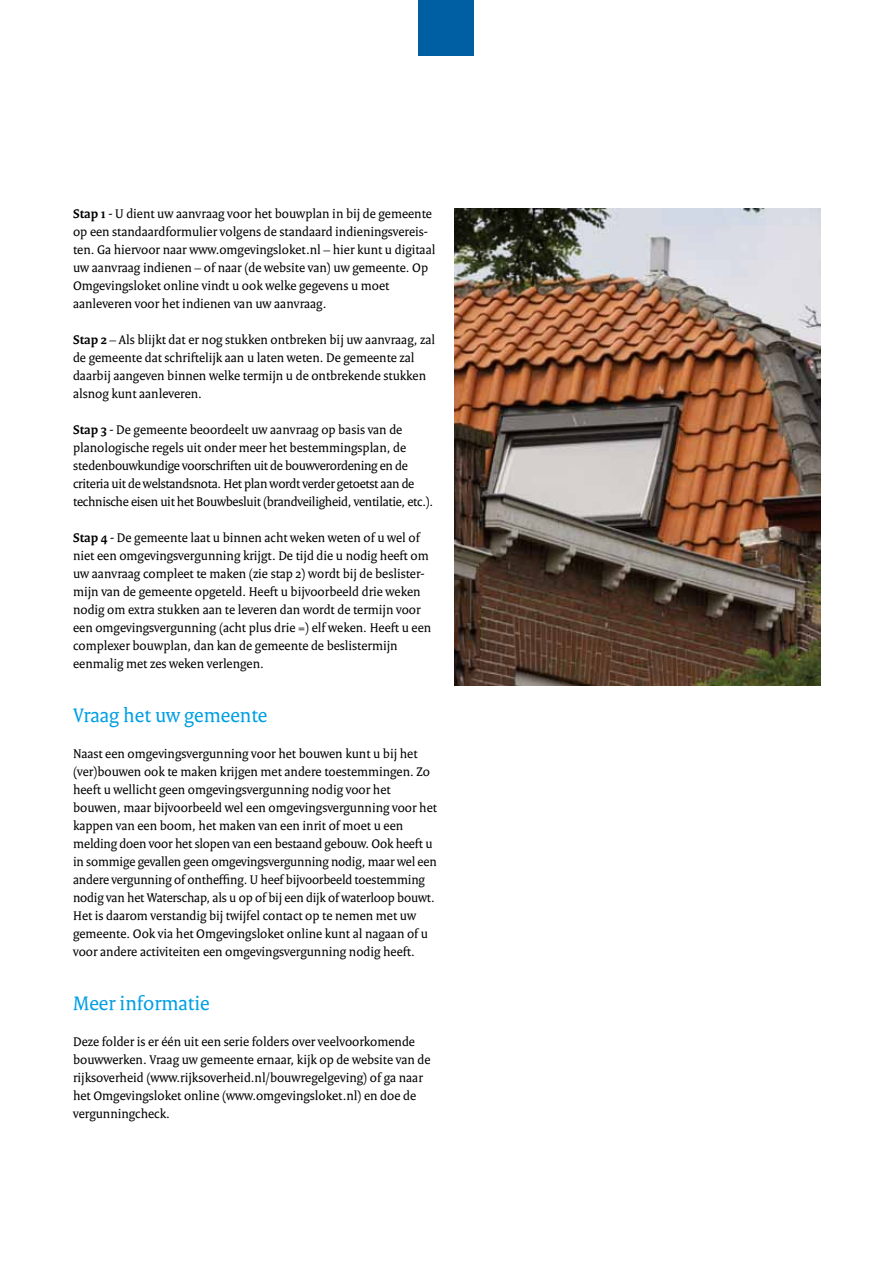
<style>
.page{position:relative;width:893px;height:1263px;background:#fff}
.page>*{position:absolute;margin:0;border:0;box-sizing:border-box;transform-origin:0 0}
.t1{font:21px "Rijksoverheid Serif";color:#009fe3}
.t2{font:13.5px/18px "Rijksoverheid Serif";color:#000}
.t3{font:13.5px/18px "Rijksoverheid Serif";letter-spacing:-.02em;color:#000}
.s1{font-weight:700}
</style>
<div class="page">
<img style="left:455px;top:209px;width:366px;height:477px">
<div style="left:419px;top:0;width:55px;height:55px;background:#005fa3"></div>
<p class="t2" style="left:73px;top:204px;width:364px"><span class="s1">Stap 1</span> - U dient uw aanvraag voor het bouwplan in bij de gemeente op een standaardformulier volgens de standaard indieningsvereis&shy;ten. Ga hiervoor naar www.omgevingsloket.nl – hier kunt u digitaal uw aanvraag indienen – of naar (de website van) uw gemeente. Op Omgevingsloket online vindt u ook welke gegevens u moet aanleveren voor het indienen van uw aanvraag.</p>
<p class="t2" style="left:73px;top:330px;width:363px"><span class="s1">Stap 2</span> – Als blijkt dat er nog stukken ontbreken bij uw aanvraag, zal de gemeente dat schriftelijk aan u laten weten. De gemeente zal daarbij aangeven binnen welke termijn u de ontbrekende stukken alsnog kunt aanleveren.</p>
<p class="t3" style="left:73px;top:420px;width:362px"><span class="s1">Stap 3</span> - De gemeente beoordeelt uw aanvraag op basis van de planologische regels uit onder meer het bestemmingsplan, de stedenbouwkundige voorschriften uit de bouwverordening en de criteria uit de welstandsnota. Het plan wordt verder getoetst aan de technische eisen uit het Bouwbesluit (brandveiligheid, ventilatie, etc.).</p>
<p class="t2" style="left:73px;top:528px;width:360px"><span class="s1">Stap 4</span> - De gemeente laat u binnen acht weken weten of u wel of niet een omgevingsvergunning krijgt. De tijd die u nodig heeft om uw aanvraag compleet te maken (zie stap 2) wordt bij de beslister&shy;mijn van de gemeente opgeteld. Heeft u bijvoorbeeld drie weken nodig om extra stukken aan te leveren dan wordt de termijn voor een omgevingsvergunning (acht plus drie =) elf weken. Heeft u een complexer bouwplan, dan kan de gemeente de beslistermijn eenmalig met zes weken verlengen.</p>
<h1 class="t1" style="left:73px;top:703px;width:196px">Vraag het uw gemeente</h1>
<p class="t2" style="left:73px;top:744px;width:365px">Naast een omgevingsvergunning voor het bouwen kunt u bij het (ver)bouwen ook te maken krijgen met andere toestemmingen. Zo heeft u wellicht geen omgevingsvergunning nodig voor het bouwen, maar bijvoorbeeld wel een omgevingsvergunning voor het kappen van een boom, het maken van een inrit of moet u een melding doen voor het slopen van een bestaand gebouw. Ook heeft u in sommige gevallen geen omgevingsvergunning nodig, maar wel een andere vergunning of ontheffing. U heef bijvoorbeeld toestemming nodig van het Waterschap, als u op of bij een dijk of waterloop bouwt.<br>Het is daarom verstandig bij twijfel contact op te nemen met uw gemeente. Ook via het Omgevingsloket online kunt al nagaan of u voor andere activiteiten een omgevingsvergunning nodig heeft.</p>
<h1 class="t1" style="left:73px;top:991px;width:138px">Meer informatie</h1>
<p class="t2" style="left:73px;top:1032px;width:359px">Deze folder is er één uit een serie folders over veelvoorkomende bouwwerken. Vraag uw gemeente ernaar, kijk op de website van de rijksoverheid (www.rijksoverheid.nl/bouwregelgeving) of ga naar het Omgevingsloket online (www.omgevingsloket.nl) en doe de vergunningcheck.</p>
</div>
